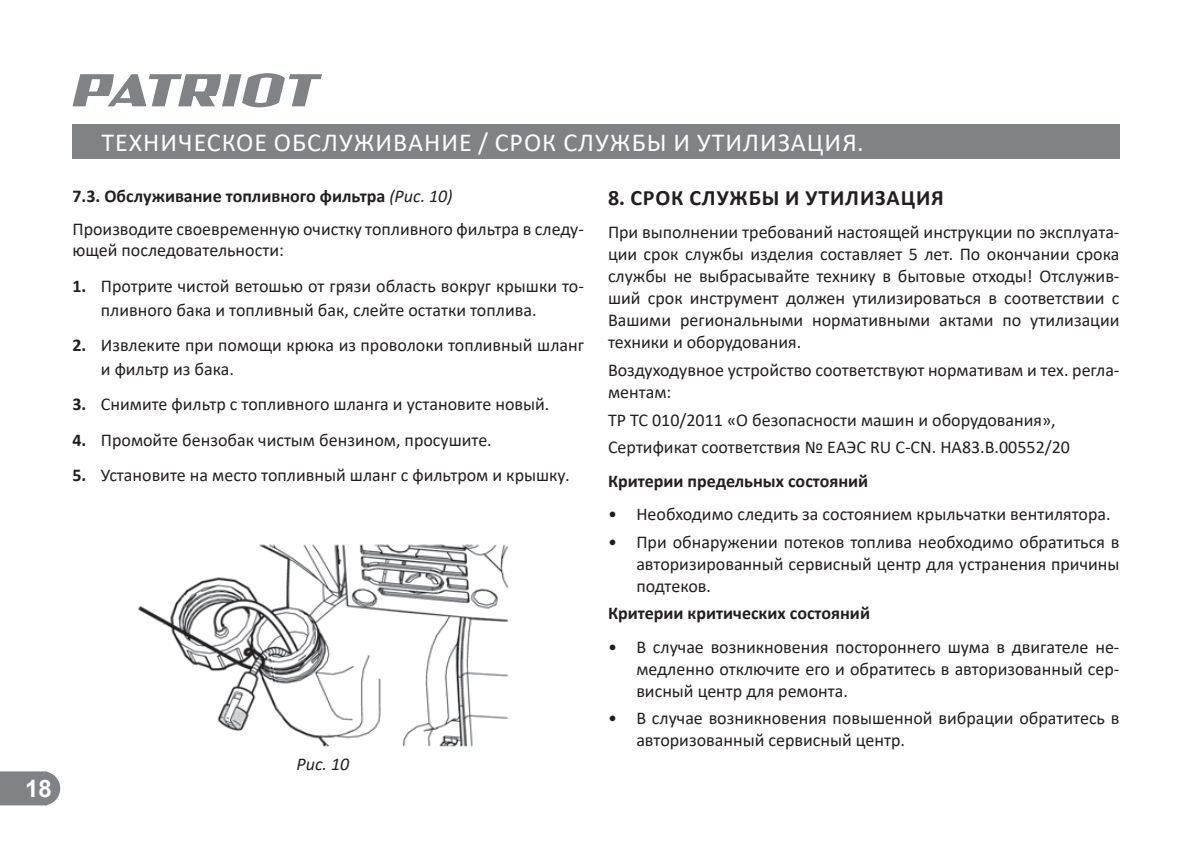
<style>
.page{position:relative;width:1193px;height:841px;background:#fff}
.page>*{position:absolute;margin:0;border:0;box-sizing:border-box;transform-origin:0 0}
.t1{font:26px "Calibri";letter-spacing:.04em;color:#fff}
.t2{font:700 24px "Arial";color:#fff}
.t3{font:700 22px "Calibri";letter-spacing:.04em;color:#231f20}
.t4{font:18px/22px "Calibri";color:#231f20}
.t5{font:700 18px "Calibri";color:#231f20}
.t6{font:italic 18px "Calibri";color:#231f20}
.s1{font-weight:700}
.s2{font-style:italic}
</style>
<div class="page">
<svg style="left:0;top:771px;width:60px;height:34px;background:#888a8d"></svg>
<svg style="left:72px;top:73px;width:250px;height:34px"></svg>
<div style="left:72px;top:124px;width:1047px;height:34px;background:#808285"></div>
<img style="left:138px;top:544px;width:371px;height:203px">
<h2 class="t2" style="left:25px;top:771px;width:28px">18</h2>
<h1 class="t1" style="left:101px;top:124px;width:764px">ТЕХНИЧЕСКОЕ ОБСЛУЖИВАНИЕ / СРОК СЛУЖБЫ И УТИЛИЗАЦИЯ.</h1>
<p class="t4" style="left:72px;top:179px;width:513px;line-height:33px"><span class="s1">7.3. Обслуживание топливного фильтра</span> <span class="s2">(Рис. 10)<br></span>Производите своевременную очистку топливного фильтра в следу-</p>
<p class="t4" style="left:72px;top:239px;width:213px">ющей последовательности:</p>
<p class="t4" style="left:101px;top:273px;width:484px;line-height:24px;text-indent:-28px"><span class="s1">1.</span> Протрите чистой ветошью от грязи область вокруг крышки то&shy;пливного бака и топливный бак, слейте остатки топлива.</p>
<p class="t4" style="left:101px;top:332px;width:484px;line-height:24px;text-indent:-28px"><span class="s1">2.</span> Извлеките при помощи крюка из проволоки топливный шланг и фильтр из бака.</p>
<p class="t4" style="left:72px;top:393px;width:478px"><span class="s1">3.</span> Снимите фильтр с топливного шланга и установите новый.</p>
<p class="t4" style="left:72px;top:428px;width:421px"><span class="s1">4.</span> Промойте бензобак чистым бензином, просушите.</p>
<p class="t4" style="left:72px;top:463px;width:499px"><span class="s1">5.</span> Установите на место топливный шланг с фильтром и крышку.</p>
<p class="t3" style="left:608px;top:182px;width:337px">8. СРОК СЛУЖБЫ И УТИЛИЗАЦИЯ</p>
<p class="t4" style="left:608px;top:221px;width:513px;text-align:justify">При выполнении требований настоящей инструкции по эксплуата&shy;ции срок службы изделия составляет 5 лет. По окончании срока службы не выбрасывайте технику в бытовые отходы! Отслужив&shy;ший срок инструмент должен утилизироваться в соответствии с Вашими региональными нормативными актами по утилизации техники и оборудования.</p>
<p class="t4" style="left:608px;top:358px;width:513px">Воздуходувное устройство соответствуют нормативам и тех. регла&shy;ментам:</p>
<p class="t4" style="left:608px;top:405px;width:463px;line-height:27.6px">ТР ТС 010/2011 «О безопасности машин и оборудования»,<br>Сертификат соответствия № ЕАЭС RU C-CN. HA83.B.00552/20</p>
<p class="t5" style="left:608px;top:468px;width:262px">Критерии предельных состояний</p>
<p class="t4" style="left:608px;top:502px;width:504px">• Необходимо следить за состоянием крыльчатки вентилятора.</p>
<p class="t4" style="left:636px;top:530px;width:484px;text-align:justify;text-indent:-28px">• При обнаружении потеков топлива необходимо обратиться в авторизированный сервисный центр для устранения причины подтеков.</p>
<p class="t5" style="left:608px;top:600px;width:263px">Критерии критических состояний</p>
<p class="t4" style="left:636px;top:635px;width:484px;text-align:justify;text-indent:-28px">• В случае возникновения постороннего шума в двигателе не&shy;медленно отключите его и обратитесь в авторизованный сер&shy;висный центр для ремонта.</p>
<p class="t4" style="left:636px;top:707px;width:484px;text-indent:-28px">• В случае возникновения повышенной вибрации обратитесь в авторизованный сервисный центр.</p>
<p class="t6" style="left:296px;top:751px;width:54px">Рис. 10</p>
</div>
